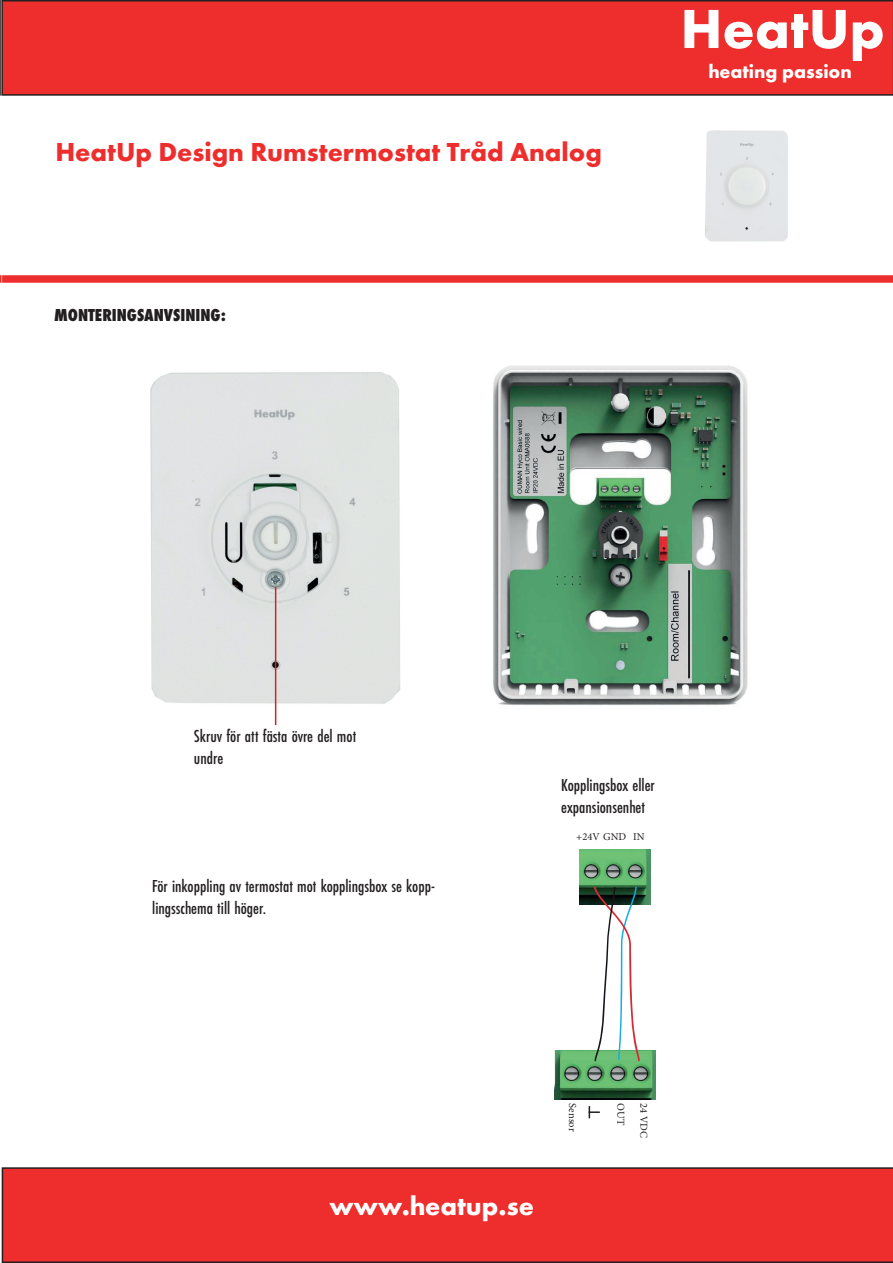
<style>
.page{position:relative;width:893px;height:1263px;background:#fff}
.page>*{position:absolute;margin:0;border:0;box-sizing:border-box;transform-origin:0 0}
.t1{font:700 57px "Futura PT";color:#fff}
.t2{font:700 27px "Futura PT";color:#ee2d2d}
.t3{font:700 27px "Futura PT";color:#fff}
.t4{font:700 19.5px "Futura PT";color:#fff}
.t5{font:500 18px/21.6px "Futura PT Cond";color:#231f20}
.t6{font:800 18px "Futura PT Cond";color:#231f20}
.t7{font:10.5px "Minion Pro";color:#231f20}
</style>
<div class="page">
<img style="left:705px;top:130px;width:83px;height:112px">
<svg style="left:0;top:0;width:1px;height:96px"></svg>
<svg style="left:0;top:275px;width:2px;height:8px"></svg>
<div style="left:1px;top:0;width:892px;height:96px;background:#ee2d2d"></div>
<div style="left:2px;top:275px;width:891px;height:8px;background:#ee2d2d"></div>
<div style="left:2px;top:1167px;width:891px;height:96px;background:#ee2d2d"></div>
<img style="left:150px;top:372px;width:251px;height:337px">
<img style="left:493px;top:365px;width:255px;height:341px">
<hr style="left:275px;top:587px;width:1px;height:138px;background:#d1232a">
<img style="left:555px;top:1050px;width:101px;height:50px">
<img style="left:580px;top:849px;width:71px;height:55px">
<svg style="left:594px;top:887px;width:46px;height:174px"></svg>
<svg style="left:589px;top:1106px;width:11px;height:12px"></svg>
<h2 class="t2" style="left:55px;top:134px;width:548px">HeatUp Design Rumstermostat Tråd Analog</h2>
<p class="t6" style="left:54px;top:304px;width:174px">MONTERINGSANVSINING:</p>
<h1 class="t1" style="left:680px;top:-8px;width:206px">HeatUp</h1>
<p class="t4" style="left:708px;top:59px;width:145px">heating passion</p>
<p class="t5" style="left:194px;top:725px;width:164px">Skruv för att fästa övre del mot undre</p>
<p class="t5" style="left:152px;top:875px;width:285px">För inkoppling av termostat mot kopplingsbox se kopp&shy;lingsschema till höger.</p>
<p class="t5" style="left:561px;top:774px;width:95px">Kopplingsbox eller expansionsenhet</p>
<p class="t7" style="left:576px;top:829px;width:70px">+24V GND IN</p>
<h2 class="t3" style="left:329px;top:1189px;width:206px">www.heatup.se</h2>
<p class="t7" style="left:579px;top:1103px;width:30px;rotate:90deg">Sensor</p>
<p class="t7" style="left:628px;top:1103px;width:23px;rotate:90deg">OUT</p>
<p class="t7" style="left:651px;top:1103px;width:36px;rotate:90deg">24 VDC</p>
</div>
